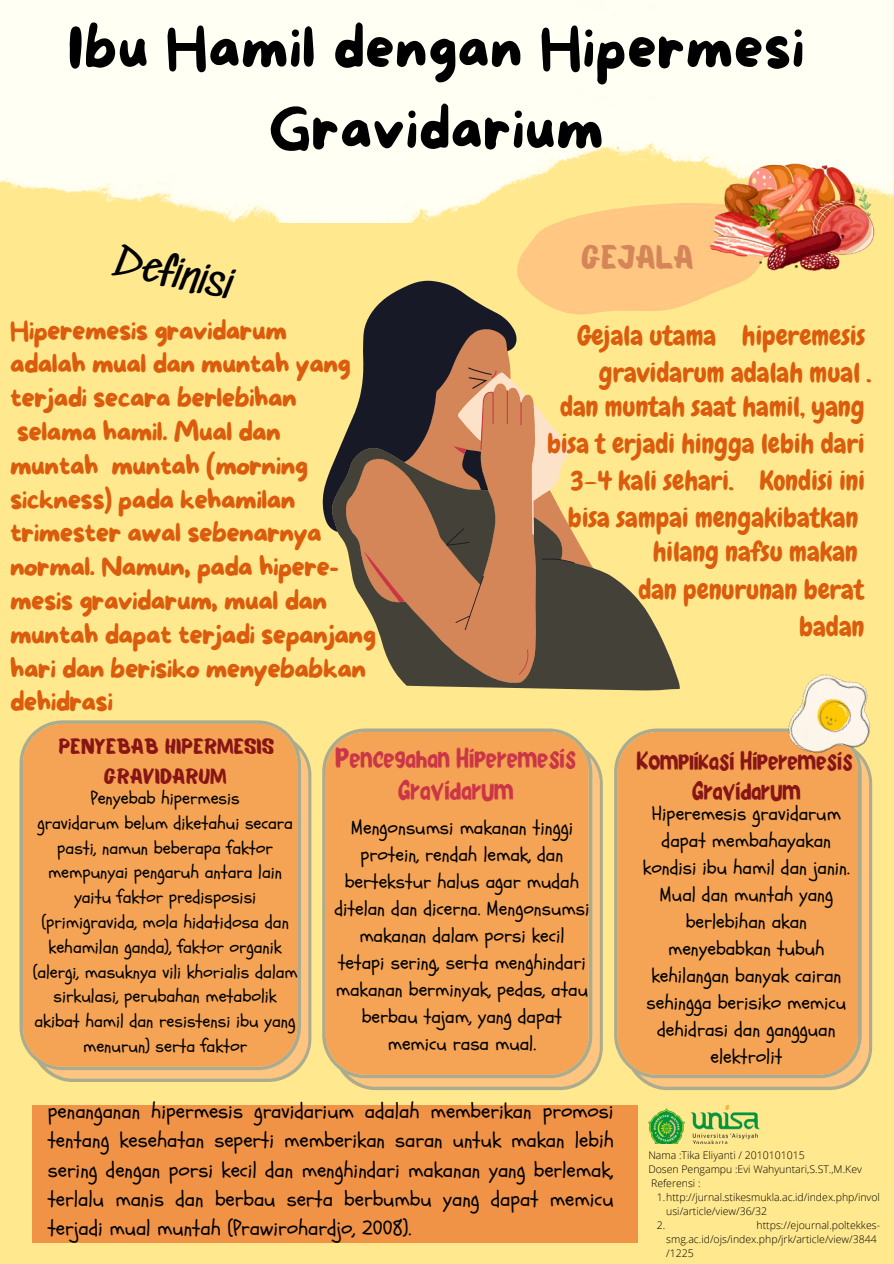
<style>
.page{position:relative;width:894px;height:1264px;background:#fff}
.page>*{position:absolute;margin:0;border:0;box-sizing:border-box;transform-origin:0 0}
.t1{font:58.5px/81px "More Sugar";color:#000;text-align:center}
.t2{font:39px "Sedgwick Ave";color:#000}
.t3{font:33px "Balmy";color:#d48658}
.t4{font:27px/33.8px "More Sugar";letter-spacing:-.04em;color:#db5c0d}
.t5{font:27px/37.2px "Chewy";color:#db5c0d;text-align:right}
.t6{font:23.25px "DG Forsha";color:#cb3647}
.t7{font:21.75px "DG Forsha";color:#871516}
.t8{font:21.45px "Balmy";color:#871516}
.t9{font:21px/29.2px "Schoolbell";color:#000;text-align:justify}
.t10{font:19.5px/27px "Schoolbell";color:#000;text-align:center}
.t11{font:18px/24.8px "Schoolbell";color:#000;text-align:center}
.t12{font:300 10.5px/14px "Open Sans";color:#000}
</style>
<div class="page">
<div style="left:0;top:0;width:893px;height:1263px;background:#ffe88d"></div>
<img style="left:0;top:0;width:893px;height:222px">
<svg style="left:396px;top:535px;width:283px;height:155px;fill:#444138"></svg>
<svg style="left:378px;top:630px;width:151px;height:44px;background:#946b4c"></svg>
<svg style="left:322px;top:280px;width:252px;height:350px"></svg>
<svg style="left:516px;top:203px;width:184px;height:112px"></svg>
<img style="left:698px;top:149px;width:191px;height:150px">
<svg style="left:322px;top:728px;width:280px;height:362px;background:#f1a75a"></svg>
<svg style="left:614px;top:728px;width:257px;height:362px;background:#f0a75a"></svg>
<svg style="left:20px;top:720px;width:291px;height:361px;background:#f0a75a"></svg>
<div style="left:32px;top:1105px;width:605px;height:137px;background:#f19346"></div>
<img style="left:648px;top:1105px;width:112px;height:38px">
<img style="left:774px;top:674px;width:98px;height:105px">
<p class="t1" style="left:67px;top:11px;width:738px">Ibu Hamil dengan Hipermesi<br>Gravidarium</p>
<p class="t2" style="left:120px;top:240px;width:120px;rotate:12deg">Definisi</p>
<p class="t3" style="left:581px;top:244px;width:114px">GEJALA</p>
<p class="t5" style="left:577px;top:317px;width:295px">Gejala utama hiperemesis gravidarum adalah mual .</p>
<p class="t5" style="left:547px;top:388px;width:319px">dan muntah saat hamil, yang bisa t erjadi hingga lebih dari<br>3–4 kali sehari. Kondisi ini bisa sampai mengakibatkan</p>
<p class="t5" style="left:652px;top:533px;width:206px">hilang nafsu makan</p>
<p class="t5" style="left:638px;top:571px;width:227px">dan penurunan berat badan</p>
<p class="t4" style="left:10px;top:315px;width:279px">Hiperemesis gravidarum</p>
<p class="t4" style="left:10px;top:349px;width:342px">adalah mual dan muntah yang terjadi secara berlebihan</p>
<p class="t4" style="left:17px;top:416px;width:266px">selama hamil. Mual dan</p>
<p class="t4" style="left:10px;top:450px;width:330px">muntah muntah (morning sickness) pada kehamilan trimester awal sebenarnya normal. Namun, pada hipere-</p>
<p class="t4" style="left:10px;top:585px;width:367px">mesis gravidarum, mual dan muntah dapat terjadi sepanjang hari dan berisiko menyebabkan dehidrasi</p>
<p class="t8" style="left:58px;top:738px;width:217px">PENYEBAB HIPERMESIS</p>
<p class="t8" style="left:104px;top:768px;width:124px">GRAVIDARUM</p>
<p class="t6" style="left:335px;top:746px;width:242px">Pencegahan Hiperemesis</p>
<p class="t11" style="left:91px;top:786px;width:151px">Penyebab hipermesis</p>
<p class="t6" style="left:398px;top:778px;width:117px">Gravidarum</p>
<p class="t11" style="left:33px;top:811px;width:266px">gravidarum belum diketahui secara pasti, namun beberapa faktor mempunyai pengaruh antara lain yaitu faktor predisposisi (primigravida, mola hidatidosa dan kehamilan ganda), faktor organik (alergi, masuknya vili khorialis dalam sirkulasi, perubahan metabolik akibat hamil dan resistensi ibu yang menurun) serta faktor</p>
<p class="t10" style="left:334px;top:814px;width:256px">Mengonsumsi makanan tinggi protein, rendah lemak, dan bertekstur halus agar mudah ditelan dan dicerna. Mengonsumsi makanan dalam porsi kecil tetapi sering, serta menghindari makanan berminyak, pedas, atau berbau tajam, yang dapat memicu rasa mual.</p>
<p class="t9" style="left:48px;top:1096px;width:567px">penanganan hipermesis gravidarium adalah memberikan promosi tentang kesehatan seperti memberikan saran untuk makan lebih sering dengan porsi kecil dan menghindari makanan yang berlemak, terlalu manis dan berbau serta berbumbu yang dapat memicu terjadi mual muntah (Prawirohardjo, 2008).</p>
<p class="t7" style="left:636px;top:749px;width:217px">Komplikasi Hiperemesis</p>
<p class="t7" style="left:692px;top:780px;width:110px">Gravidarum</p>
<p class="t10" style="left:642px;top:800px;width:208px">Hiperemesis gravidarum dapat membahayakan kondisi ibu hamil dan janin.<br>Mual dan muntah yang berlebihan akan menyebabkan tubuh kehilangan banyak cairan sehingga berisiko memicu dehidrasi dan gangguan elektrolit</p>
<p class="t12" style="left:648px;top:1147px;width:158px">Nama :Tika Eliyanti / 2010101015</p>
<p class="t12" style="left:648px;top:1161px;width:215px">Dosen Pengampu :Evi Wahyuntari,S.ST.,M.Kev</p>
<p class="t12" style="left:651px;top:1175px;width:51px">Referensi :</p>
<p class="t12" style="left:656px;top:1217px;width:10px">2.</p>
<p class="t12" style="left:666px;top:1189px;width:215px;text-indent:-10px">1.http://jurnal.stikesmukla.ac.id/index.php/invol usi/article/view/36/32</p>
<p class="t12" style="left:666px;top:1217px;width:215px;text-indent:90px">https://ejournal.poltekkes&shy;smg.ac.id/ojs/index.php/jrk/article/view/3844 /1225</p>
</div>
